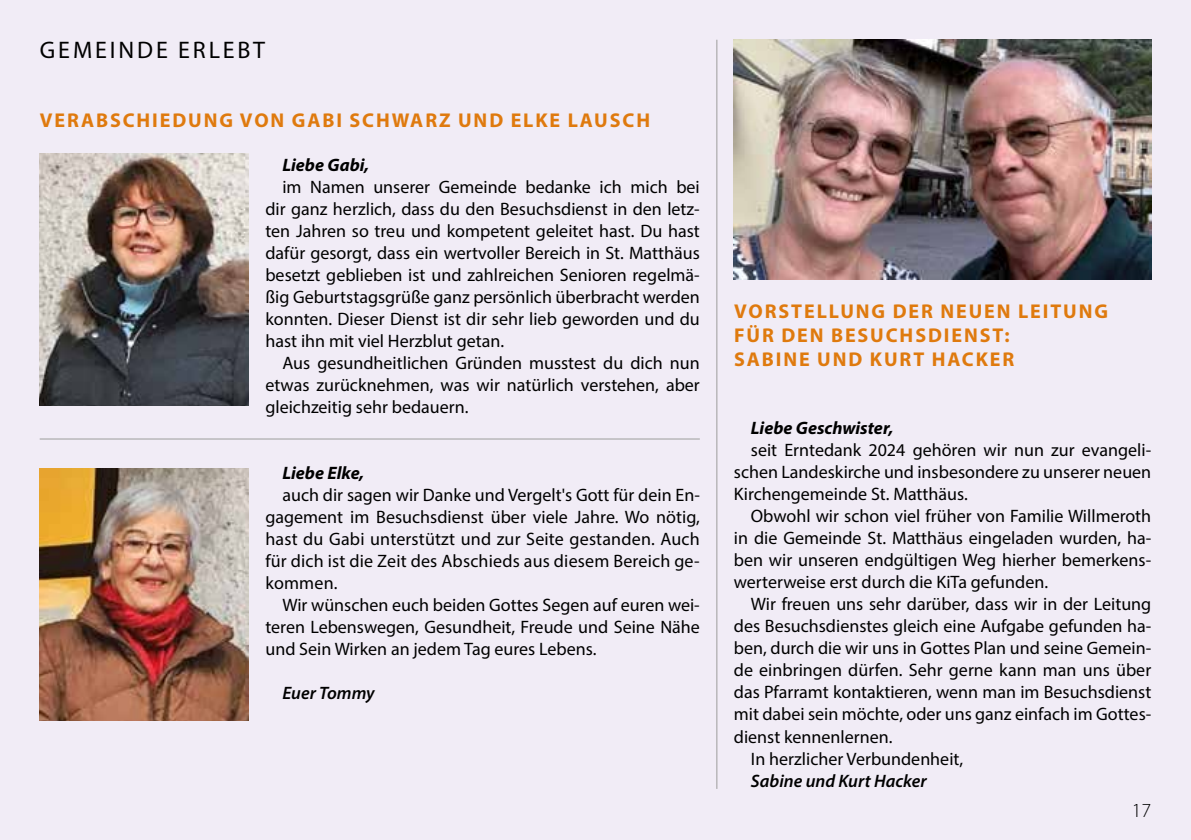
<style>
.page{position:relative;width:1191px;height:840px;background:#fff}
.page>*{position:absolute;margin:0;border:0;box-sizing:border-box;transform-origin:0 0}
.t1{font:24px "Myriad Pro";letter-spacing:.12em;color:#000}
.t2{font:700 20px/24px "Myriad Pro";letter-spacing:.095em;color:#df7a0e}
.t3{font:300 20px "Myriad Pro";color:#000}
.t4{font:18px/22px "Myriad Pro";color:#000;text-align:justify}
.t5{font:italic 700 18px "Myriad Pro";color:#000}
.t6{font:italic 600 18px "Myriad Pro";color:#000}
</style>
<div class="page">
<div style="left:0;top:0;width:1191px;height:839px;background:#f1ecf6"></div>
<img style="left:734px;top:40px;width:417px;height:239px">
<img style="left:40px;top:468px;width:208px;height:252px">
<img style="left:40px;top:154px;width:208px;height:251px">
<hr style="left:40px;top:438px;width:660px;height:1px;background:#9d9d9c">
<hr style="left:716px;top:40px;width:1px;height:748px;background:#9d9d9c">
<h1 class="t1" style="left:40px;top:35px;width:227px">GEMEINDE ERLEBT</h1>
<p class="t2" style="left:40px;top:107px;width:612px">VERABSCHIEDUNG VON GABI SCHWARZ UND ELKE LAUSCH</p>
<p class="t5" style="left:282px;top:153px;width:88px">Liebe Gabi,</p>
<p class="t4" style="left:265px;top:175px;width:436px;text-indent:17px">im Namen unserer Gemeinde bedanke ich mich bei dir ganz herzlich, dass du den Besuchsdienst in den letz&shy;ten Jahren so treu und kompetent geleitet hast. Du hast dafür gesorgt, dass ein wertvoller Bereich in St. Matthäus besetzt geblieben ist und zahlreichen Senioren regelmä&shy;ßig Geburtstagsgrüße ganz persönlich überbracht werden konnten. Dieser Dienst ist dir sehr lieb geworden und du hast ihn mit viel Herzblut getan.</p>
<p class="t4" style="left:265px;top:351px;width:436px;text-indent:17px">Aus gesundheitlichen Gründen musstest du dich nun etwas zurücknehmen, was wir natürlich verstehen, aber gleichzeitig sehr bedauern.</p>
<p class="t5" style="left:282px;top:461px;width:83px">Liebe Elke,</p>
<p class="t4" style="left:265px;top:483px;width:436px;text-indent:17px">auch dir sagen wir Danke und Vergelt's Gott für dein En&shy;gagement im Besuchsdienst über viele Jahre. Wo nötig, hast du Gabi unterstützt und zur Seite gestanden. Auch für dich ist die Zeit des Abschieds aus diesem Bereich ge&shy;kommen.</p>
<p class="t4" style="left:265px;top:593px;width:436px;text-indent:17px">Wir wünschen euch beiden Gottes Segen auf euren wei&shy;teren Lebenswegen, Gesundheit, Freude und Seine Nähe und Sein Wirken an jedem Tag eures Lebens.</p>
<p class="t6" style="left:282px;top:681px;width:94px">Euer Tommy</p>
<p class="t2" style="left:734px;top:298px;width:375px">VORSTELLUNG DER NEUEN LEITUNG<br>FÜR DEN BESUCHSDIENST:<br>SABINE UND KURT HACKER</p>
<p class="t5" style="left:751px;top:416px;width:144px">Liebe Geschwister,</p>
<p class="t4" style="left:734px;top:438px;width:419px;text-indent:17px">seit Erntedank 2024 gehören wir nun zur evangeli&shy;schen Landeskirche und insbesondere zu unserer neuen Kirchengemeinde St. Matthäus.</p>
<p class="t4" style="left:734px;top:504px;width:419px;text-indent:17px">Obwohl wir schon viel früher von Familie Willmeroth in die Gemeinde St. Matthäus eingeladen wurden, ha&shy;ben wir unseren endgültigen Weg hierher bemerkens&shy;werterweise erst durch die KiTa gefunden.</p>
<p class="t4" style="left:751px;top:592px;width:402px">Wir freuen uns sehr darüber, dass wir in der Leitung</p>
<p class="t4" style="left:734px;top:614px;width:419px">des Besuchsdienstes gleich eine Aufgabe gefunden ha-</p>
<p class="t4" style="left:734px;top:636px;width:419px">ben, durch die wir uns in Gottes Plan und seine Gemein-</p>
<p class="t4" style="left:734px;top:658px;width:419px">de einbringen dürfen. Sehr gerne kann man uns über</p>
<p class="t4" style="left:734px;top:680px;width:419px">das Pfarramt kontaktieren, wenn man im Besuchsdienst</p>
<p class="t4" style="left:734px;top:702px;width:419px">mit dabei sein möchte, oder uns ganz einfach im Gottes-</p>
<p class="t4" style="left:734px;top:724px;width:160px">dienst kennenlernen.</p>
<p class="t4" style="left:751px;top:746px;width:214px">In herzlicher Verbundenheit,</p>
<p class="t6" style="left:751px;top:768px;width:177px">Sabine und Kurt Hacker</p>
<p class="t3" style="left:1132px;top:797px;width:21px">17</p>
</div>
